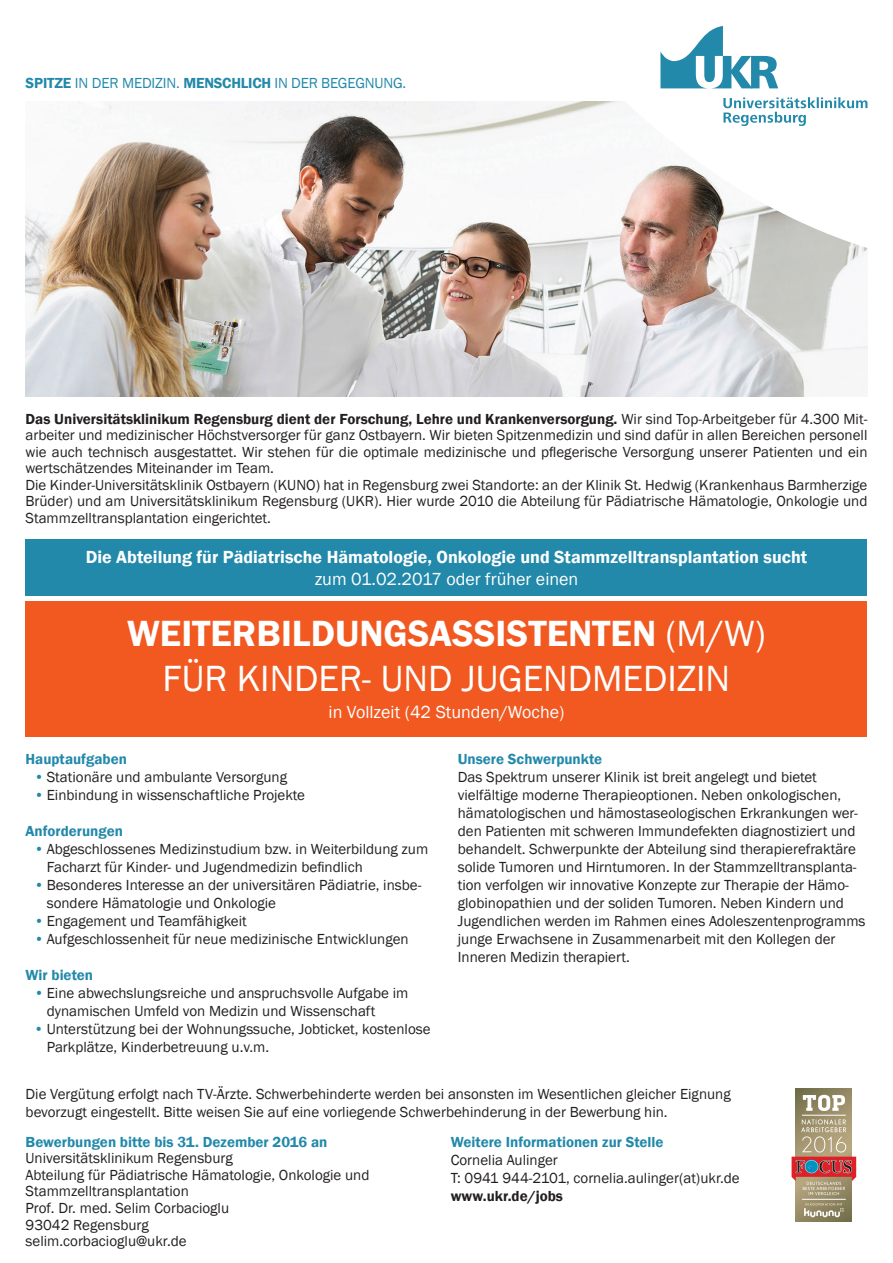
<style>
.page{position:relative;width:893px;height:1263px;background:#fff}
.page>*{position:absolute;margin:0;border:0;box-sizing:border-box;transform-origin:0 0}
.t1{font:37.5px/45px "Franklin Gothic";color:#fff;text-align:center}
.t2{font:600 18px "Franklin Gothic";color:#fff}
.t3{font:18px "Franklin Gothic";color:#fff}
.t4{font:15px/18px "Franklin Gothic";color:#231f20}
.t5{font:600 15px "Franklin Gothic";color:#2289aa}
.t6{font:15px "Franklin Gothic";letter-spacing:-.015em;color:#2289aa}
.t7{font:600 15px "Franklin Gothic";color:#231f20}
.s1{font-weight:400}
.s2{font-weight:600}
.s3{color:#2289aa}
</style>
<div class="page">
<div style="left:26px;top:600px;width:841px;height:136px;background:#f15921"></div>
<div style="left:26px;top:539px;width:841px;height:57px;background:#2289aa"></div>
<img style="left:26px;top:102px;width:841px;height:294px">
<svg style="left:530px;top:88px;width:338px;height:168px"></svg>
<svg style="left:723px;top:97px;width:144px;height:29px"></svg>
<svg style="left:660px;top:26px;width:118px;height:62px"></svg>
<svg style="left:796px;top:1089px;width:56px;height:133px;background:#8f8661"></svg>
<hr style="left:802px;top:1115px;width:44px;height:1px;background:#fff">
<svg style="left:803px;top:1095px;width:42px;height:16px"></svg>
<svg style="left:792px;top:1119px;width:64px;height:76px;background:#b8907d"></svg>
<hr style="left:802px;top:1199px;width:44px;height:1px;background:#fff">
<svg style="left:804px;top:1203px;width:40px;height:14px"></svg>
<p class="t5" style="left:26px;top:74px;width:76px">SPITZE <span class="s1">IN DER</span></p>
<p class="t6" style="left:122px;top:74px;width:9px">MEDIZIN</p>
<p class="t6" style="left:176px;top:74px;width:232px">. <span class="s2">Menschlich</span> in der Begegnung.</p>
<p class="t4" style="left:25px;top:411px;width:843px;line-height:16.5px"><span class="s2">Das Universitätsklinikum Regensburg dient der Forschung, Lehre und Krankenversorgung.</span> Wir sind Top-Arbeitgeber für 4.300 M it&shy;arbeiter und medizinischer Höchstversorger für ganz Ostbayern. Wir bieten Spitzenmedizin und sind dafür in allen Bereichen personell wie auch technisch ausgestattet. Wir stehen für die optimale medizinische und pflegerische Versorgung unserer Patienten und ein wertschätzendes M iteinander im Team.<br>Die Kinder-Universitätsklinik Ostbayern (KUNO) hat in Regensburg zwei Standorte: an der Klinik St. Hedwig (Krankenhaus Barmherzige Brüder) und am Universitätsklinikum Regensburg (UKR). Hier wurde 2010 die Abteilung für Pädiatrische Hämatologie, Onkologie und Stammzelltransplantation eingerichtet.</p>
<p class="t2" style="left:86px;top:546px;width:723px">Die Abteilung für Pädiatrische Hämatologie, Onkologie und Stammzelltransplantation sucht</p>
<p class="t3" style="left:315px;top:568px;width:265px">zum 01.02.2017 oder früher einen</p>
<h1 class="t1" style="left:127px;top:611px;width:640px"><span class="s2">Weiterbildungsassistenten</span> (m/w) für Kinder- und Jugendmedizin</h1>
<p class="t3" style="left:329px;top:700px;width:237px">in Vollzeit (42 Stunden/Woche)</p>
<p class="t5" style="left:26px;top:750px;width:103px">Hauptaufgaben</p>
<p class="t4" style="left:34px;top:768px;width:255px"><span class="s3">•</span> Stationäre und ambulante Versorgung</p>
<p class="t4" style="left:34px;top:786px;width:273px"><span class="s3">•</span> Einbindung in wissenschaftliche Projekte</p>
<p class="t5" style="left:26px;top:822px;width:99px">Anforderungen</p>
<p class="t4" style="left:47px;top:840px;width:383px;text-indent:-13px"><span class="s3">•</span> Abgeschlossenes Medizinstudium bzw. in Weiterbildung zum<br>Facharzt für Kinder- und Jugendmedizin befindlich</p>
<p class="t4" style="left:47px;top:876px;width:376px;text-indent:-13px"><span class="s3">•</span> Besonderes Interesse an der universitären Pädiatrie, insbe&shy;sondere Hämatologie und Onkologie</p>
<p class="t4" style="left:34px;top:912px;width:214px"><span class="s3">•</span> Engagement und Teamfähigkeit</p>
<p class="t4" style="left:34px;top:930px;width:376px"><span class="s3">•</span> Aufgeschlossenheit für neue medizinische Entwicklungen</p>
<p class="t5" style="left:25px;top:966px;width:69px">Wir bieten</p>
<p class="t4" style="left:47px;top:984px;width:363px;text-indent:-13px"><span class="s3">•</span> Eine abwechslungsreiche und anspruchsvolle Aufgabe im dynamischen Umfeld von Medizin und Wissenschaft</p>
<p class="t4" style="left:47px;top:1020px;width:385px;text-indent:-13px"><span class="s3">•</span> Unterstützung bei der Wohnungssuche, Jobticket, kostenlose<br>Parkplätze, Kinderbetreuung u.v.m.</p>
<p class="t5" style="left:458px;top:750px;width:146px">Unsere Schwerpunkte</p>
<p class="t4" style="left:458px;top:768px;width:409px">Das Spektrum unserer Klinik ist breit angelegt und bietet vielfältige moderne Therapieoptionen. Neben onkologischen,<br>hä matologischen und hämostaseologischen Erkrankungen wer&shy;den Patienten mit schweren Immundefekten diagnostiziert und behandelt. Schwerpunkte der Abteilung sind therapierefraktäre solide Tumoren und Hirntumoren. I n der Stammzelltransplanta&shy;tion verfolgen wir innovative Konzepte zur Therapie der Hämo&shy;globinopathien und der soliden Tumoren. Neben Kindern und Jugendlichen werden im Rahmen eines Adoleszentenprogramms junge Erwachsene in Zusammenarbeit mit den Kollegen der<br>I nneren Medizin therapiert.</p>
<p class="t4" style="left:26px;top:1085px;width:707px">Die Vergütung erfolgt nach TV-Ärzte. Schwerbehinderte werden bei ansonsten im Wesentlichen gleicher Eignung bevorzugt eingestellt. Bitte weisen Sie auf eine vorliegende Schwerbehinderung in der Bewerbung hin.</p>
<p class="t5" style="left:26px;top:1133px;width:303px">Bewerbungen bitte bis 31. Dezember 2016 an</p>
<p class="t4" style="left:26px;top:1150px;width:345px;line-height:16.5px">Universitätsklinikum Regensburg<br>Abteilung für Pädiatrische Hämatologie, Onkologie und Stammzelltransplantation<br>Prof. Dr. med. Selim Corbacioglu<br>93042 Regensburg<br>selim.corbacioglu@ukr.de</p>
<p class="t5" style="left:451px;top:1133px;width:214px">Weitere Informationen zur Stelle</p>
<p class="t4" style="left:451px;top:1151px;width:290px">Cornelia Aulinger<br>T: 0941 944-2101, cornelia.aulinger(at)ukr.de</p>
<p class="t7" style="left:451px;top:1187px;width:114px">www.ukr.de/jobs</p>
</div>
